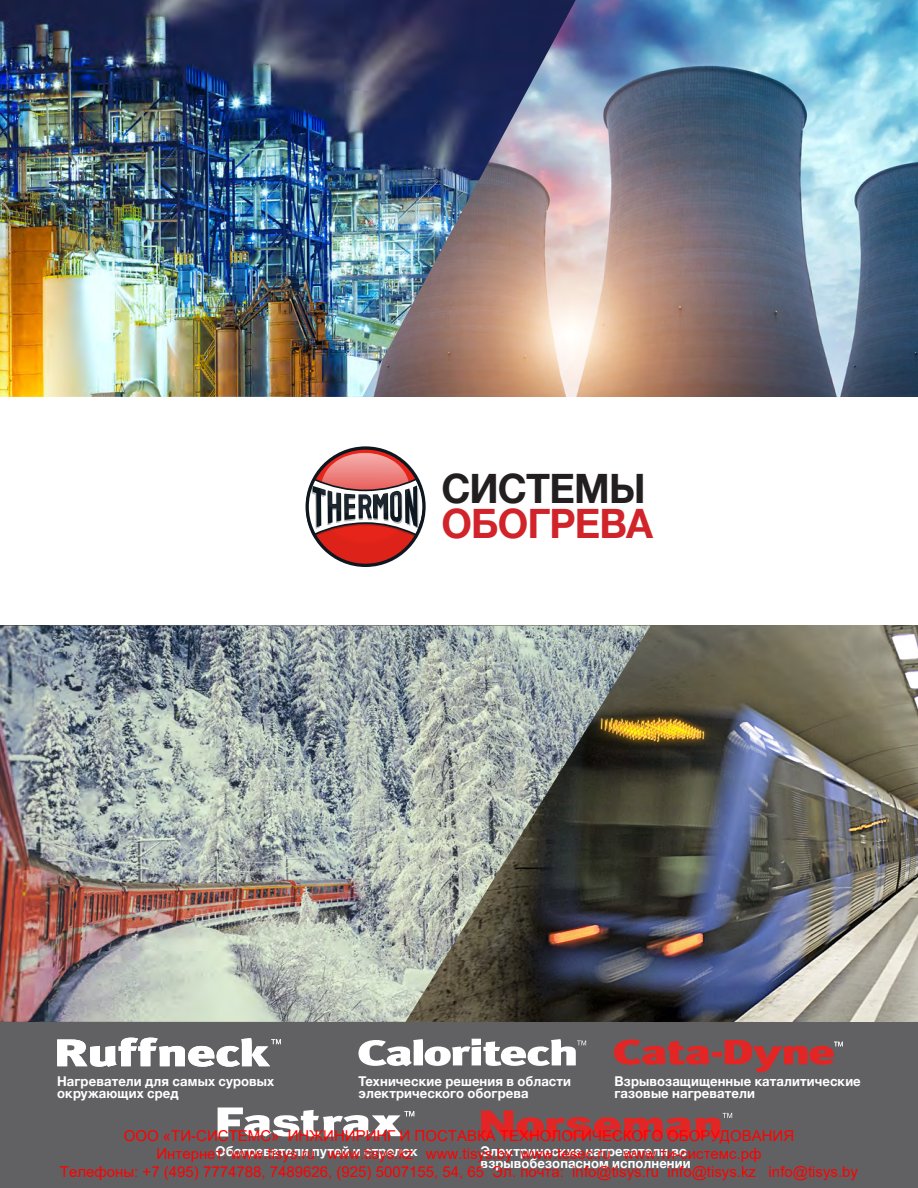
<style>
.page{position:relative;width:918px;height:1188px;background:#fff}
.page>*{position:absolute;margin:0;border:0;box-sizing:border-box;transform-origin:0 0}
.Designed_For{font:700 40.5px "Helvetica Neue";letter-spacing:-.02em;color:#d1232a}
.Designed_For-2{font:700 40.5px "Helvetica Neue";letter-spacing:-.02em;color:#231f20}
.t1{font:15px/18px "Arial";color:#f00;text-align:center}
.Designed_For-3{font:700 13.5px/12px "Helvetica Neue";letter-spacing:.01em;color:#fff}
</style>
<div class="page">
<div style="left:0;top:996px;width:918px;height:192px;background:#616164"></div>
<img style="left:651px;top:626px;width:267px;height:396px">
<img style="left:0;top:626px;width:651px;height:396px">
<svg style="left:305px;top:446px;width:121px;height:121px"></svg>
<img style="left:576px;top:0;width:342px;height:397px">
<img style="left:0;top:0;width:576px;height:397px">
<svg style="left:614px;top:1040px;width:97px;height:25px"></svg>
<div style="left:712px;top:1052px;width:9px;height:5px;background:#e22525"></div>
<svg style="left:725px;top:1040px;width:118px;height:33px"></svg>
<svg style="left:359px;top:1039px;width:227px;height:27px"></svg>
<svg style="left:218px;top:1107px;width:196px;height:29px"></svg>
<svg style="left:57px;top:1038px;width:224px;height:29px"></svg>
<svg style="left:481px;top:1111px;width:251px;height:27px"></svg>
<p class="Designed_For-2" style="left:441px;top:457px;width:206px">СИСТЕМЫ</p>
<p class="Designed_For" style="left:441px;top:492px;width:213px">ОБОГРЕВА</p>
<p class="Designed_For-3" style="left:57px;top:1075px;width:219px">Нагреватели для самых суровых окружающих сред</p>
<p class="Designed_For-3" style="left:359px;top:1075px;width:214px">Технические решения в области электрического обогрева</p>
<p class="Designed_For-3" style="left:615px;top:1075px;width:248px">Взрывозащищенные каталитические газовые нагреватели</p>
<p class="t1" style="left:60px;top:1127px;width:800px">ООО «ТИ-СИСТЕМС» ИНЖИНИРИНГ И ПОСТАВКА ТЕХНОЛОГИЧЕСКОГО ОБОРУДОВАНИЯ<br>Интернет: www.tisys.ru www.tisys.kz www.tisys.by www.tesec.ru www.ти-системс.рф<br>Телефоны: +7 (495) 7774788, 7489626, (925) 5007155, 54, 65 Эл. почта: info@tisys.ru info@tisys.kz info@tisys.by</p>
<p class="Designed_For-3" style="left:216px;top:1145px;width:204px">Обогреватели путей и стрелок</p>
<p class="Designed_For-3" style="left:481px;top:1145px;width:212px">Электрические нагреватели во взрывобезопасном исполнении</p>
</div>
